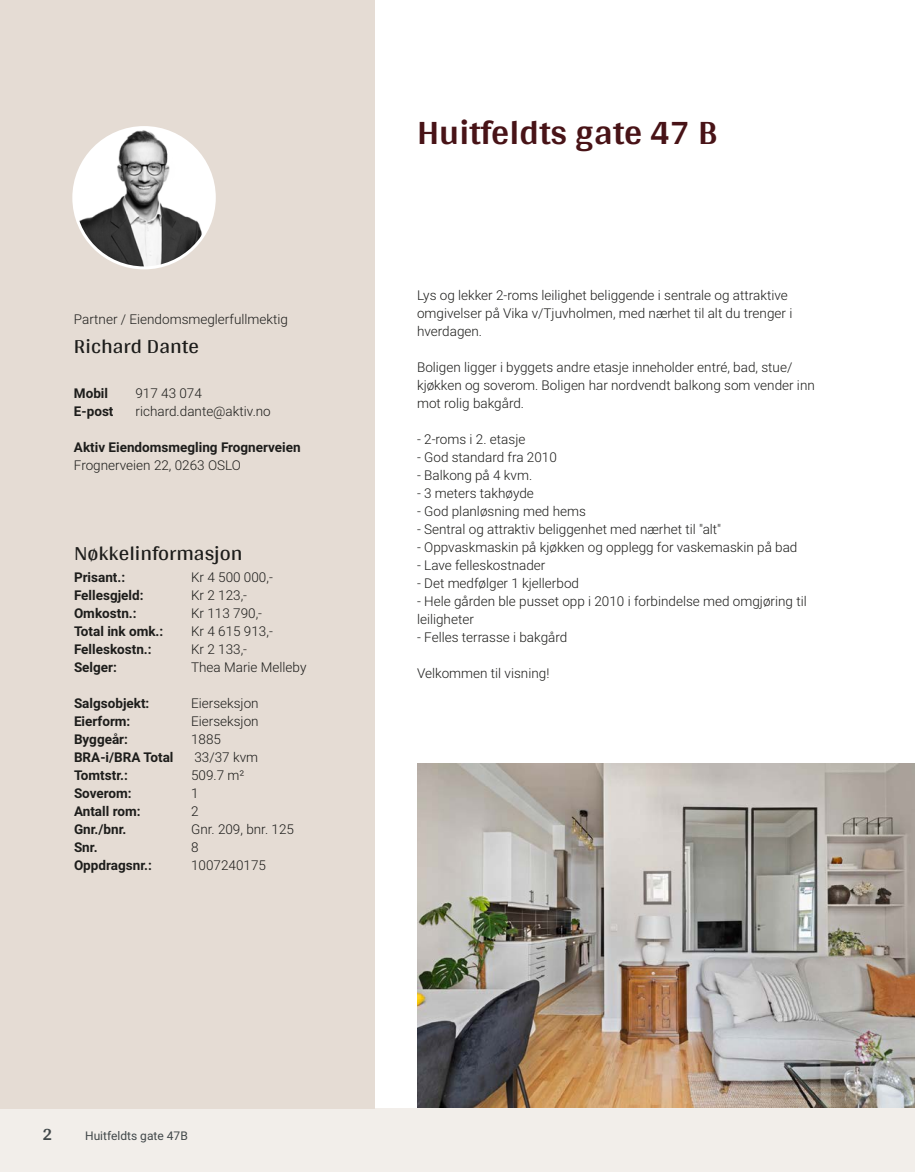
<style>
.page{position:relative;width:915px;height:1172px;background:#fff}
.page>*{position:absolute;margin:0;border:0;box-sizing:border-box;transform-origin:0 0}
.t1{font:700 36px "Arya";color:#481317}
.t2{font:21px "Arya";color:#1d1d1b}
.t3{font:700 18px "Arya";color:#414749}
.t4{font:300 13.5px/18px "Roboto Vitec";color:#1d1d1b}
.t5{font:700 13.5px "Roboto Vitec";color:#1d1d1b}
.t6{font:12px "Roboto Vitec";color:#414749}
</style>
<div class="page">
<div style="left:0;top:1108px;width:914px;height:64px;background:#f2eeea"></div>
<div style="left:0;top:0;width:374px;height:1108px;background:#e5dcd4"></div>
<img style="left:74px;top:128px;width:140px;height:140px;border-radius:70px">
<div style="left:72px;top:126px;width:144px;height:143px;border:3px solid #fff;border-radius:50%"></div>
<img style="left:417px;top:764px;width:497px;height:344px">
<p class="t4" style="left:74px;top:309px;width:215px">Partner / Eiendomsmeglerfullmektig</p>
<h2 class="t2" style="left:74px;top:333px;width:126px">Richard Dante</h2>
<p class="t5" style="left:74px;top:384px;width:36px">Mobil</p>
<p class="t4" style="left:135px;top:384px;width:68px">917 43 074</p>
<p class="t5" style="left:74px;top:402px;width:41px">E‑post</p>
<p class="t4" style="left:135px;top:402px;width:137px">richard.dante@aktiv.no</p>
<p class="t5" style="left:74px;top:438px;width:228px">Aktiv Eiendomsmegling Frognerveien</p>
<p class="t4" style="left:74px;top:456px;width:169px">Frognerveien 22, 0263 OSLO</p>
<h2 class="t2" style="left:74px;top:541px;width:170px">Nøkkelinformasjon</h2>
<p class="t5" style="left:74px;top:568px;width:53px">Prisant.:</p>
<p class="t4" style="left:191px;top:568px;width:83px">Kr 4 500 000,‑</p>
<p class="t5" style="left:74px;top:586px;width:71px">Fellesgjeld:</p>
<p class="t4" style="left:191px;top:586px;width:57px">Kr 2 123,‑</p>
<p class="t5" style="left:74px;top:604px;width:64px">Omkostn.:</p>
<p class="t4" style="left:191px;top:604px;width:72px">Kr 113 790,‑</p>
<p class="t5" style="left:74px;top:622px;width:91px">Total ink omk.:</p>
<p class="t4" style="left:191px;top:622px;width:83px">Kr 4 615 913,‑</p>
<p class="t5" style="left:74px;top:640px;width:79px">Felleskostn.:</p>
<p class="t4" style="left:191px;top:640px;width:57px">Kr 2 133,‑</p>
<p class="t5" style="left:74px;top:658px;width:44px">Selger:</p>
<p class="t4" style="left:191px;top:658px;width:117px">Thea Marie Melleby</p>
<p class="t5" style="left:74px;top:694px;width:77px">Salgsobjekt:</p>
<p class="t4" style="left:191px;top:694px;width:69px">Eierseksjon</p>
<p class="t5" style="left:74px;top:712px;width:58px">Eierform:</p>
<p class="t4" style="left:191px;top:712px;width:69px">Eierseksjon</p>
<p class="t5" style="left:74px;top:730px;width:55px">Byggeår:</p>
<p class="t4" style="left:191px;top:730px;width:31px">1885</p>
<p class="t5" style="left:74px;top:748px;width:101px">BRA‑i/BRA Total</p>
<p class="t4" style="left:194px;top:748px;width:65px">33/37 kvm</p>
<p class="t5" style="left:74px;top:766px;width:55px">Tomtstr.:</p>
<p class="t4" style="left:191px;top:766px;width:55px">509.7 m²</p>
<p class="t5" style="left:74px;top:784px;width:59px">Soverom:</p>
<p class="t4" style="left:191px;top:784px;width:9px">1</p>
<p class="t5" style="left:74px;top:802px;width:68px">Antall rom:</p>
<p class="t4" style="left:191px;top:802px;width:9px">2</p>
<p class="t5" style="left:74px;top:820px;width:54px">Gnr./bnr.</p>
<p class="t4" style="left:191px;top:820px;width:104px">Gnr. 209, bnr. 125</p>
<p class="t5" style="left:74px;top:838px;width:25px">Snr.</p>
<p class="t4" style="left:191px;top:838px;width:9px">8</p>
<p class="t5" style="left:74px;top:856px;width:79px">Oppdragsnr.:</p>
<p class="t4" style="left:191px;top:856px;width:76px">1007240175</p>
<h3 class="t3" style="left:43px;top:1123px;width:11px">2</h3>
<p class="t6" style="left:85px;top:1127px;width:104px">Huitfeldts gate 47B</p>
<h1 class="t1" style="left:417px;top:111px;width:301px">Huitfeldts gate 47 B</h1>
<p class="t4" style="left:417px;top:286px;width:376px">Lys og lekker 2‑roms leilighet beliggende i sentrale og attraktive omgivelser på Vika v/Tjuvholmen, med nærhet til alt du trenger i hverdagen.</p>
<p class="t4" style="left:417px;top:358px;width:399px">Boligen ligger i byggets andre etasje inneholder entré, bad, stue/ kjøkken og soverom. Boligen har nordvendt balkong som vender inn mot rolig bakgård.</p>
<p class="t4" style="left:417px;top:430px;width:391px">‑ 2-roms i 2. etasje<br>‑ God standard fra 2010<br>‑ Balkong på 4 kvm.<br>‑ 3 meters takhøyde<br>‑ God planløsning med hems<br>‑ Sentral og attraktiv beliggenhet med nærhet til "alt"<br>‑ Oppvaskmaskin på kjøkken og opplegg for vaskemaskin på bad<br>‑ Lave felleskostnader<br>‑ Det medfølger 1 kjellerbod<br>‑ Hele gården ble pusset opp i 2010 i forbindelse med omgjøring til leiligheter<br>‑ Felles terrasse i bakgård</p>
<p class="t4" style="left:417px;top:664px;width:134px">Velkommen til visning!</p>
</div>
